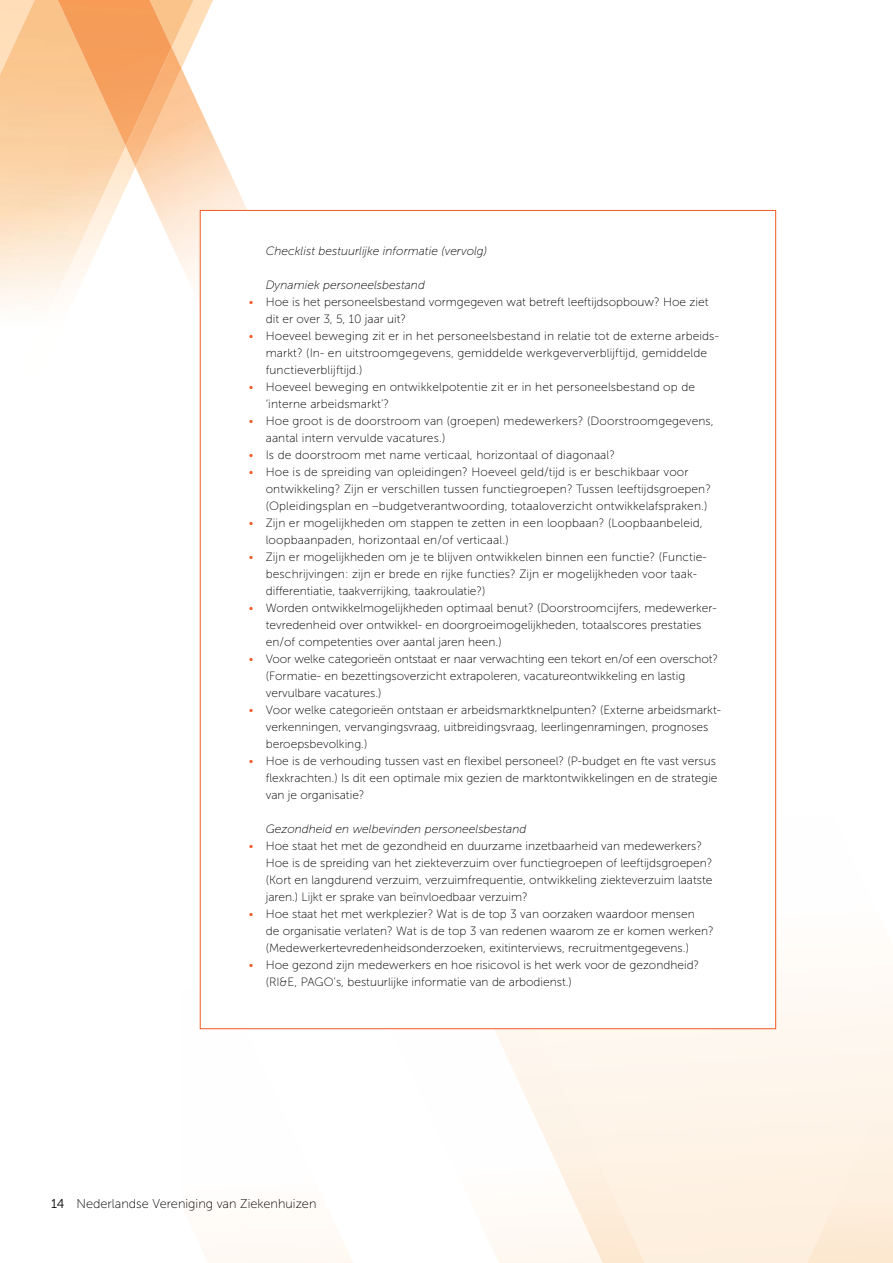
<style>
.page{position:relative;width:893px;height:1263px;background:#fff}
.page>*{position:absolute;margin:0;border:0;box-sizing:border-box;transform-origin:0 0}
.t1{font:12.75px "Museo Sans 100";color:#000}
.t2{font:12px/17px "Museo Sans 100";color:#000}
.t3{font:italic 12px "Museo Sans 100";color:#000}
.s1{color:#f15a22}
.s2{font-family:"Museo Sans 300"}
</style>
<div class="page">
<svg style="left:199px;top:989px;width:156px;height:274px"></svg>
<svg style="left:355px;top:816px;width:538px;height:447px"></svg>
<svg style="left:580px;top:1124px;width:313px;height:139px;background:#fdf0e0"></svg>
<img style="left:224px;top:160px;width:52px;height:50px">
<svg style="left:194px;top:0;width:30px;height:372px"></svg>
<img style="left:0;top:0;width:194px;height:308px">
<img style="left:57px;top:0;width:115px;height:146px">
<div style="left:200px;top:210px;width:576px;height:819px;background:#fff;border:1px solid #f15a22"></div>
<p class="t3" style="left:266px;top:245px;width:223px">Checklist bestuurlijke informatie (vervolg)</p>
<p class="t3" style="left:266px;top:279px;width:161px">Dynamiek personeelsbestand</p>
<p class="t2" style="left:266px;top:294px;width:444px;text-indent:-17px"><span class="s1">•</span> Hoe is het personeelsbestand vormgegeven wat betreft leeftijdsopbouw? Hoe ziet dit er over 3, 5, 10 jaar uit?</p>
<p class="t2" style="left:266px;top:328px;width:455px;text-indent:-17px"><span class="s1">•</span> Hoeveel beweging zit er in het personeelsbestand in relatie tot de externe arbeids&shy;markt? (I n- en uitstroomgegevens, gemiddelde werkgeververblijftijd, gemiddelde functieverblijftijd.)</p>
<p class="t2" style="left:266px;top:379px;width:431px;text-indent:-17px"><span class="s1">•</span> Hoeveel beweging en ontwikkelpotentie zit er in het personeelsbestand op de ‘interne arbeidsmarkt’?</p>
<p class="t2" style="left:266px;top:413px;width:450px;text-indent:-17px"><span class="s1">•</span> Hoe groot is de doorstroom van (groepen) medewerkers? (Doorstroomgegevens, aantal intern vervulde vacatures.)</p>
<p class="t2" style="left:249px;top:447px;width:368px"><span class="s1">•</span> Is de doorstroom met name verticaal, horizontaal of diagonaal?</p>
<p class="t2" style="left:266px;top:464px;width:447px;text-indent:-17px"><span class="s1">•</span> Hoe is de spreiding van opleidingen? Hoeveel geld/tijd is er beschikbaar voor ontwikkeling? Zijn er verschillen tussen functiegroepen? Tussen leeftijdsgroepen? (Opleidingsplan en –budgetverantwoording, totaaloverzicht ontwikkelafspraken.)</p>
<p class="t2" style="left:266px;top:515px;width:439px;text-indent:-17px"><span class="s1">•</span> Zijn er mogelijkheden om stappen te zetten in een loopbaan? (Loopbaanbeleid, loopbaanpaden, horizontaal en/of verticaal.)</p>
<p class="t2" style="left:266px;top:549px;width:443px;text-indent:-17px"><span class="s1">•</span> Zijn er mogelijkheden om je te blijven ontwikkelen binnen een functie? (Functie&shy;beschrijvingen: zijn er brede en rijke functies? Zijn er mogelijkheden voor taak&shy;differentiatie, taakverrijking, taakroulatie?)</p>
<p class="t2" style="left:266px;top:600px;width:452px;text-indent:-17px"><span class="s1">•</span> Worden ontwikkelmogelijkheden optimaal benut? (Doorstroomcijfers, medewerker&shy;tevredenheid over ontwikkel- en doorgroeimogelijkheden, totaalscores prestaties en/of competenties over aantal jaren heen.)</p>
<p class="t2" style="left:266px;top:651px;width:454px;text-indent:-17px"><span class="s1">•</span> Voor welke categorieën ontstaat er naar verwachting een tekort en/of een overschot? (Formatie- en bezettingsoverzicht extrapoleren, vacatureontwikkeling en lastig vervulbare vacatures.)</p>
<p class="t2" style="left:266px;top:702px;width:457px;text-indent:-17px"><span class="s1">•</span> Voor welke categorieën ontstaan er arbeidsmarktknelpunten? (Externe arbeidsmarkt&shy;verkenningen, vervangingsvraag, uitbreidingsvraag, leerlingenramingen, prognoses beroepsbevolking.)</p>
<p class="t2" style="left:266px;top:753px;width:453px;text-indent:-17px"><span class="s1">•</span> Hoe is de verhouding tussen vast en flexibel personeel? (P-budget en fte vast versus flexkrachten.) Is dit een optimale mix gezien de marktontwikkelingen en de strategie van je organisatie?</p>
<p class="t3" style="left:266px;top:823px;width:262px">Gezondheid en welbevinden personeelsbestand</p>
<p class="t2" style="left:266px;top:838px;width:448px;text-indent:-17px"><span class="s1">•</span> Hoe staat het met de gezondheid en duurzame inzetbaarheid van medewerkers?<br>Hoe is de spreiding van het ziekteverzuim over functiegroepen of leeftijdsgroepen? (Kort en langdurend verzuim, verzuimfrequentie, ontwikkeling ziekteverzuim laatste jaren.) Lijkt er sprake van beïnvloedbaar verzuim?</p>
<p class="t2" style="left:266px;top:906px;width:450px;text-indent:-17px"><span class="s1">•</span> Hoe staat het met werkplezier? Wat is de top 3 van oorzaken waardoor mensen<br>de organisatie verlaten? Wat is de top 3 van redenen waarom ze er komen werken? (Medewerkertevredenheidsonderzoeken, exitinterviews, recruitmentgegevens.)</p>
<p class="t2" style="left:266px;top:957px;width:435px;text-indent:-17px"><span class="s1">•</span> Hoe gezond zijn medewerkers en hoe risicovol is het werk voor de gezondheid? (RI&amp;E, PAGO</p>
<p class="t2" style="left:334px;top:974px;width:240px">’s, bestuurlijke informatie van de arbodienst.)</p>
<p class="t1" style="left:51px;top:1196px;width:267px"><span class="s2">14</span> Nederlandse Vereniging van Ziekenhuizen</p>
</div>
